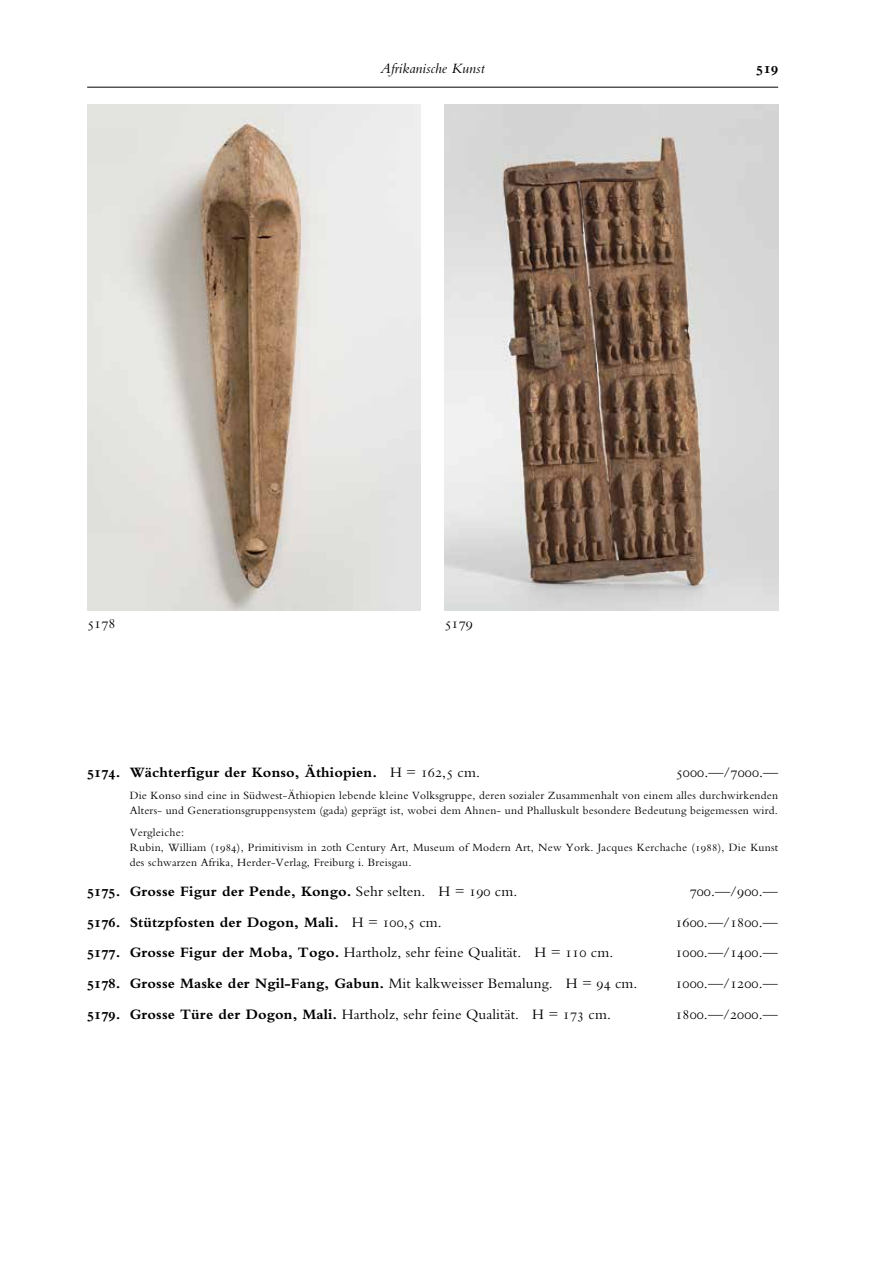
<style>
.page{position:relative;width:893px;height:1263px;background:#fff}
.page>*{position:absolute;margin:0;border:0;box-sizing:border-box;transform-origin:0 0}
.t1{font:700 15px "Bembo";letter-spacing:.01em;color:#000}
.t2{font:15px "Bembo";letter-spacing:.01em;color:#000}
.t3{font:15px "Bembo SC";letter-spacing:.01em;color:#000}
.t4{font:15px "Bembo Bold Os F";color:#000}
.t5{font:italic 14.85px "Bembo";letter-spacing:.01em;color:#000}
.t6{font:11.55px/15px "Bembo";letter-spacing:.02em;color:#000}
.s1{font-family:"Bembo Bold Os F";font-weight:400}
.s2{font-weight:400}
.s3{font-family:"Bembo SC";font-weight:400}
.s4{font-family:"Bembo"}
.s5{font-family:"Bembo SC"}
.s6{font-family:"Bembo Bold Os F"}
.s7{font-weight:700}
</style>
<div class="page">
<hr style="left:87px;top:87px;width:691px;height:1px;background:#000">
<img style="left:87px;top:104px;width:334px;height:506px">
<img style="left:444px;top:104px;width:334px;height:506px">
<p class="t5" style="left:381px;top:60px;width:106px">Afrikanische Kunst</p>
<p class="t4" style="left:756px;top:60px;width:23px">519</p>
<p class="t3" style="left:87px;top:615px;width:30px">5178</p>
<p class="t3" style="left:444px;top:615px;width:30px">5179</p>
<p class="t1" style="left:87px;top:764px;width:394px"><span class="s1">5174</span>. Wächterfigur der Konso, Äthiopien. <span class="s2">H =</span> <span class="s3">162</span><span class="s2">,</span><span class="s3">5</span> <span class="s2">cm.</span></p>
<p class="t3" style="left:676px;top:764px;width:104px">5000<span class="s4">.—/</span>7000<span class="s4">.—</span></p>
<p class="t6" style="left:130px;top:787px;width:650px">Die Konso sind eine in Südwest-Äthiopien lebende kleine Volksgruppe, deren sozialer Zusammenhalt von einem alles durchwirkenden<br>Alters- und Generationsgruppensystem (gada) geprägt ist, wobei dem Ahnen- und Phalluskult besondere Bedeutung beigemessen wird.</p>
<p class="t6" style="left:130px;top:824px;width:650px">Vergleiche:<br>Rubin, William (<span class="s5">1984</span>), Primitivism in <span class="s5">20</span>th Century Art, Museum of Modern Art, New York. Jacques Kerchache (<span class="s5">1988</span>), Die Kunst des schwarzen Afrika, Herder-Verlag, Freiburg i. Breisgau.</p>
<p class="t1" style="left:87px;top:883px;width:432px"><span class="s1">5175</span>. Grosse Figur der Pende, Kongo. <span class="s2">Sehr selten. H =</span> <span class="s3">190</span> <span class="s2">cm.</span></p>
<p class="t3" style="left:690px;top:883px;width:90px">700<span class="s4">.—/</span>900<span class="s4">.—</span></p>
<p class="t1" style="left:87px;top:914px;width:356px"><span class="s1">5176</span>. Stützpfosten der Dogon, Mali. <span class="s2">H =</span> <span class="s3">100</span><span class="s2">,</span><span class="s3">5</span> <span class="s2">cm.</span></p>
<p class="t3" style="left:675px;top:914px;width:104px">1600<span class="s4">.—/</span>1800<span class="s4">.—</span></p>
<p class="t2" style="left:87px;top:944px;width:528px"><span class="s6">5177</span><span class="s7">. Grosse Figur der Moba, Togo.</span> Hartholz, sehr feine Qualität. H = <span class="s5">110</span> cm.</p>
<p class="t3" style="left:675px;top:944px;width:104px">1000<span class="s4">.—/</span>1400<span class="s4">.—</span></p>
<p class="t1" style="left:87px;top:975px;width:552px"><span class="s1">5178</span>. Grosse Maske der Ngil-Fang, Gabun. <span class="s2">Mit kalkweisser Bemalung. H =</span> <span class="s3">94</span> <span class="s2">cm.</span></p>
<p class="t3" style="left:675px;top:975px;width:104px">1000<span class="s4">.—/</span>1200<span class="s4">.—</span></p>
<p class="t2" style="left:87px;top:1005px;width:525px"><span class="s6">5179</span><span class="s7">. Grosse Türe der Dogon, Mali.</span> Hartholz, sehr feine Qualität. H = <span class="s5">173</span> cm.</p>
<p class="t3" style="left:675px;top:1006px;width:104px">1800<span class="s4">.—/</span>2000<span class="s4">.—</span></p>
</div>
